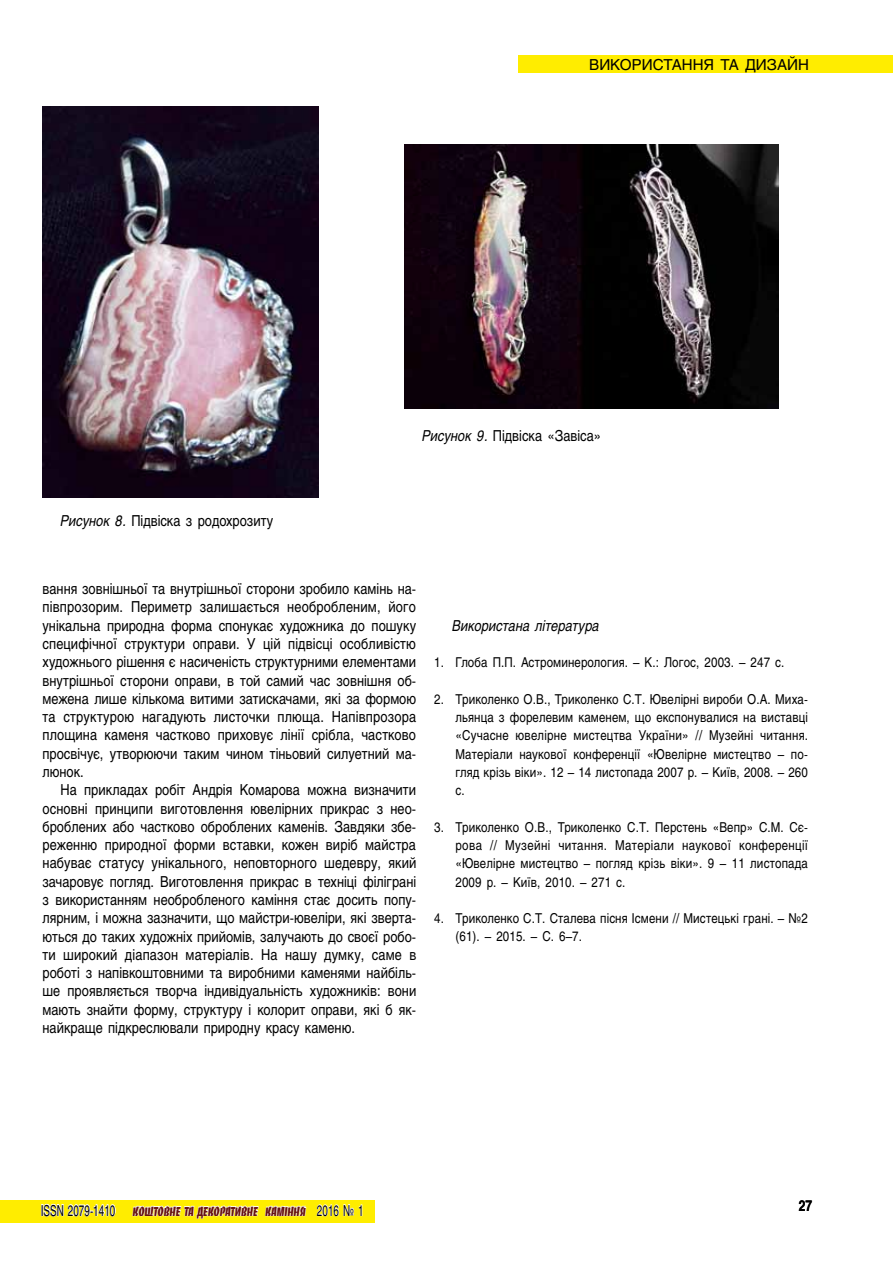
<style>
.page{position:relative;width:893px;height:1263px;background:#fff}
.page>*{position:absolute;margin:0;border:0;box-sizing:border-box;transform-origin:0 0}
.t1{font:15px/18.3px "Helios";color:#000;text-align:justify;scale:.85 1}
.t2{font:italic 15px "Helios";color:#000;scale:.85 1}
.t3{font:15px "Helios";color:#000}
.t4{font:700 15px "Helios";color:#000;scale:.8 1}
.t5{font:13.5px/18.3px "Helios";letter-spacing:.01em;color:#000;text-align:justify;scale:.85 1}
.t6{font:13.5px "Banco Heavy C";color:#671316;scale:.8 1}
.s1{font-style:italic}
.s2{font-family:"Helios";font-size:15px;color:#000}
</style>
<div class="page">
<div style="left:0;top:1200px;width:374px;height:23px;background:#ffed00"></div>
<svg style="left:132px;top:1205px;width:127px;height:14px"></svg>
<svg style="left:265px;top:1205px;width:41px;height:11px"></svg>
<svg style="left:316px;top:1204px;width:47px;height:12px"></svg>
<svg style="left:42px;top:1204px;width:74px;height:12px"></svg>
<div style="left:519px;top:55px;width:374px;height:17px;background:#ffed00"></div>
<img style="left:43px;top:106px;width:276px;height:391px">
<img style="left:404px;top:144px;width:374px;height:265px">
<p class="t3" style="left:589px;top:55px;width:221px">ВИКОРИСТАННЯ ТА ДИЗАЙН</p>
<p class="t1" style="left:61px;top:512px;width:252px"><span class="s1">Рисунок 8.</span> Підвіска з родохрозиту</p>
<p class="t1" style="left:422px;top:427px;width:212px"><span class="s1">Рисунок 9.</span> Підвіска «Завіса»</p>
<p class="t1" style="left:43px;top:579px;width:441px">вання зовнішньої та внутрішньої сторони зробило камінь на&shy;півпрозорим. Периметр залишається необробленим, його унікальна природна форма спонукає художника до пошуку специфічної структури оправи. У цій підвісці особливістю художнього рішення є насиченість структурними елементами внутрішньої сторони оправи, в той самий час зовнішня об&shy;межена лише кількома витими затискачами, які за формою та структурою нагадують листочки плюща. Напівпрозора площина каменя частково приховує лінії срібла, частково просвічує, утворюючи таким чином тіньовий силуетний ма&shy;люнок.</p>
<p class="t1" style="left:43px;top:781px;width:441px;text-indent:18px">На прикладах робіт Андрія Комарова можна визначити основні принципи виготовлення ювелірних прикрас з нео&shy;броблених або частково оброблених каменів. Завдяки збе&shy;реженню природної форми вставки, кожен виріб майстра набуває статусу унікального, неповторного шедевру, який зачаровує погляд. Виготовлення прикрас в техніці філіграні з використанням необробленого каміння стає досить попу&shy;лярним, і можна зазначити, що майстри-ювеліри, які зверта&shy;ються до таких художніх прийомів, залучають до своєї робо&shy;ти широкий діапазон матеріалів. На нашу думку, саме в роботі з напівкоштовними та виробними каменями найбіль&shy;ше проявляється творча індивідуальність художників: вони мають знайти форму, структуру і колорит оправи, які б як&shy;найкраще підкреслювали природну красу каменю.</p>
<p class="t2" style="left:452px;top:616px;width:175px">Використана література</p>
<p class="t5" style="left:434px;top:653px;width:413px">1. Глоба П.П. Астроминерология. – К.: Логос, 2003. – 247 с.</p>
<p class="t5" style="left:455px;top:690px;width:416px;text-indent:-21px">2. Триколенко О.В., Триколенко С.Т. Ювелірні вироби О.А. Миха&shy;льянца з форелевим каменем, що експонувалися на виставці «Сучасне ювелірне мистецтва України» // Музейні читання.<br>Матеріали наукової конференції «Ювелірне мистецтво – по&shy;гляд крізь віки». 12 – 14 листопада 2007 р. – Київ, 2008. – 260 с.</p>
<p class="t5" style="left:455px;top:818px;width:416px;text-indent:-21px">3. Триколенко О.В., Триколенко С.Т. Перстень «Вепр» С.М. Сє&shy;рова // Музейні читання. Матеріали наукової конференції «Ювелірне мистецтво – погляд крізь віки». 9 – 11 листопада 2009 р. – Київ, 2010. – 271 с.</p>
<p class="t5" style="left:455px;top:909px;width:416px;text-indent:-21px">4. Триколенко С.Т. Сталева пісня Ісмени // Мистецькі грані. – №2 (61). – 2015. – С. 6–7.</p>
<p class="t6" style="left:41px;top:1203px;width:405px"><span class="s2">ISSN 2079-1410</span> коштовне та декоративне каміння <span class="s2">2016 № 1</span></p>
<p class="t4" style="left:799px;top:1197px;width:18px">27</p>
</div>
